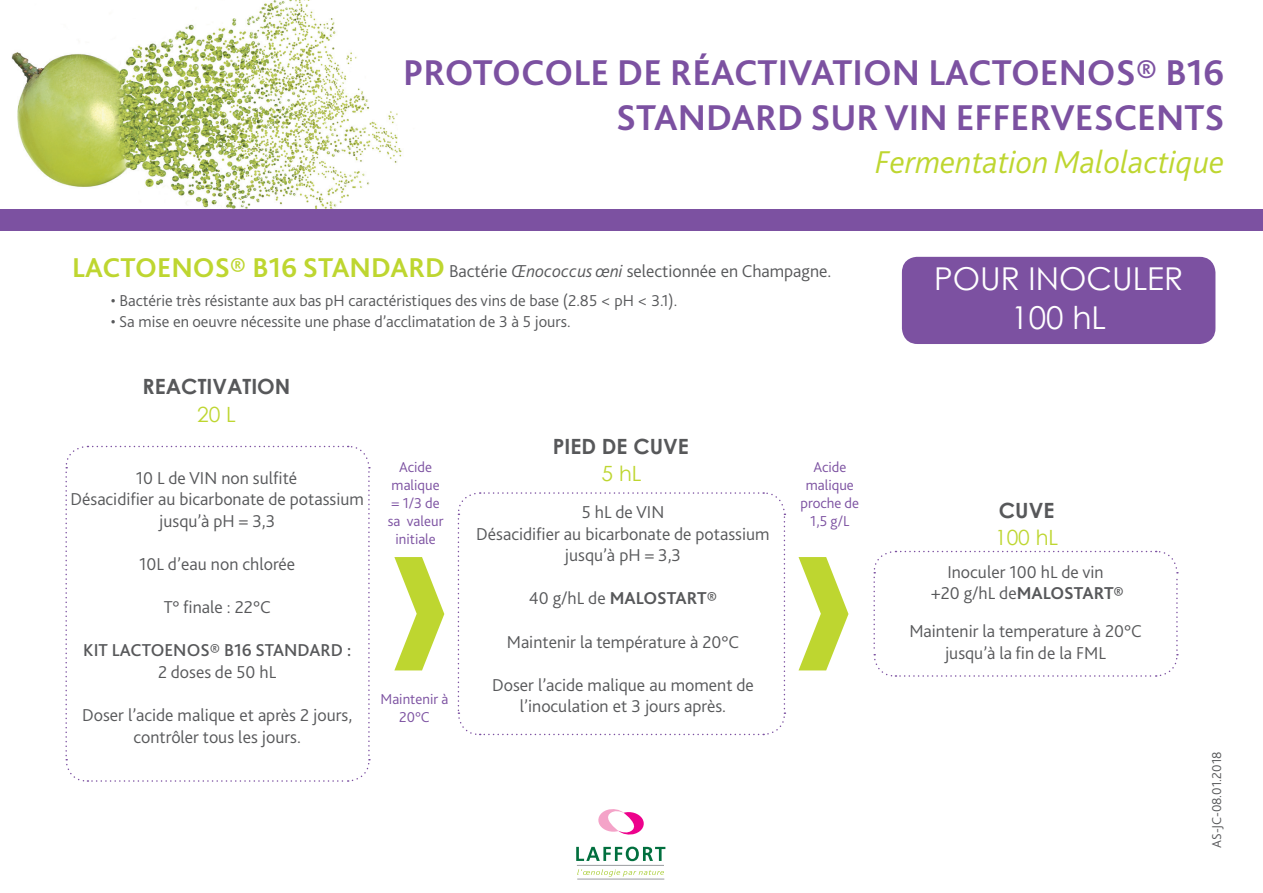
<style>
.page{position:relative;width:1263px;height:893px;background:#fff}
.page>*{position:absolute;margin:0;border:0;box-sizing:border-box;transform-origin:0 0}
.t1{font:700 37.5px/45px "Bliss 2";color:#7c51a1;text-align:right}
.t2{font:italic 300 33px "Bliss 2";color:#bed630}
.t3{font:31.5px "Century Gothic";color:#fff}
.t4{font:700 21px "Century Gothic";color:#57585a}
.t5{font:21px "Century Gothic";color:#bed630}
.t6{font:300 18px/21.6px "Bliss 2";color:#57585a;text-align:center}
.t7{font:700 18px "Bliss 2";color:#57585a}
.t8{font:500 18px "Bliss 2";color:#57585a}
.t9{font:300 16.5px "Bliss 2";color:#57585a}
.t10{font:300 15px/18px "Bliss 2";color:#7c51a1;text-align:center}
.t11{font:300 13.5px "Bliss 2";color:#57585a}
.s1{font-weight:700;font-size:28.5px;color:#bed630}
.s2{font-style:italic}
.s3{font-weight:300}
</style>
<div class="page">
<img style="left:11px;top:0;width:391px;height:209px">
<svg style="left:598px;top:809px;width:46px;height:26px"></svg>
<svg style="left:576px;top:847px;width:89px;height:14px"></svg>
<svg style="left:577px;top:869px;width:87px;height:8px"></svg>
<hr style="left:577px;top:865px;width:87px;height:1px;background:#9b9da0">
<hr style="left:577px;top:879px;width:87px;height:1px;background:#9b9da0">
<div style="left:0;top:209px;width:1263px;height:22px;background:#7c51a1"></div>
<svg style="left:65px;top:445px;width:305px;height:337px"></svg>
<svg style="left:873px;top:550px;width:305px;height:127px"></svg>
<svg style="left:457px;top:492px;width:329px;height:244px"></svg>
<svg style="left:798px;top:557px;width:50px;height:113px"></svg>
<svg style="left:394px;top:557px;width:50px;height:113px"></svg>
<div style="left:401px;top:45px;width:835px;height:94px;background:#fff"></div>
<div style="left:902px;top:257px;width:313px;height:87px;background:#7c51a1;border-radius:16px"></div>
<p class="t1" style="left:403px;top:49px;width:823px">PROTOCOLE DE RÉACTIVATION LACTOENOS® B16<br>STANDARD SUR VIN EFFERVESCENTS</p>
<p class="t2" style="left:875px;top:142px;width:350px">Fermentation Malolactique</p>
<p class="t6" style="left:72px;top:259px;width:761px"><span class="s1">LACTOENOS® B16 STANDARD</span> Bactérie <span class="s2">Œnococcus œni</span> selectionnée en Champagne.</p>
<p class="t9" style="left:111px;top:290px;width:568px">• Bactérie très résistante aux bas pH caractéristiques des vins de base (2.85 &lt; pH &lt; 3.1).</p>
<p class="t9" style="left:111px;top:312px;width:461px">• Sa mise en oeuvre nécessite une phase d’acclimatation de 3 à 5 jours.</p>
<p class="t4" style="left:143px;top:371px;width:149px">REACTIVATION</p>
<p class="t5" style="left:197px;top:400px;width:40px">20 L</p>
<p class="t6" style="left:136px;top:466px;width:163px">10 L de VIN non sulfité</p>
<p class="t6" style="left:71px;top:488px;width:295px">Désacidifier au bicarbonate de potassium jusqu’à pH = 3,3</p>
<p class="t6" style="left:139px;top:553px;width:157px">10L d’eau non chlorée</p>
<p class="t6" style="left:164px;top:596px;width:109px">T° finale : 22°C</p>
<p class="t8" style="left:83px;top:639px;width:269px">KIT LACTOENOS® B16 STANDARD :</p>
<p class="t6" style="left:158px;top:661px;width:120px">2 doses de 50 hL</p>
<p class="t6" style="left:82px;top:704px;width:272px">Doser l’acide malique et après 2 jours, contrôler tous les jours.</p>
<p class="t10" style="left:388px;top:458px;width:57px">Acide malique = 1/3 de sa valeur initiale</p>
<p class="t10" style="left:380px;top:689px;width:69px">Maintenir à<br>20°C</p>
<p class="t4" style="left:553px;top:430px;width:138px">PIED DE CUVE</p>
<p class="t5" style="left:602px;top:459px;width:41px">5 hL</p>
<p class="t6" style="left:582px;top:501px;width:84px">5 hL de VIN</p>
<p class="t6" style="left:476px;top:522px;width:295px">Désacidifier au bicarbonate de potassium jusqu’à pH = 3,3</p>
<p class="t7" style="left:529px;top:587px;width:190px"><span class="s3">40 g/hL de</span> MALOSTART®</p>
<p class="t6" style="left:507px;top:630px;width:234px">Maintenir la température à 20°C</p>
<p class="t6" style="left:492px;top:673px;width:263px">Doser l’acide malique au moment de l’inoculation et 3 jours après.</p>
<p class="t10" style="left:801px;top:458px;width:60px">Acide malique proche de<br>1,5 g/L</p>
<p class="t3" style="left:934px;top:257px;width:251px">POUR INOCULER</p>
<p class="t3" style="left:1011px;top:296px;width:96px">100 hL</p>
<p class="t4" style="left:999px;top:494px;width:57px">CUVE</p>
<p class="t5" style="left:995px;top:523px;width:65px">100 hL</p>
<p class="t6" style="left:947px;top:560px;width:158px">Inoculer 100 hL de vin</p>
<p class="t7" style="left:931px;top:582px;width:194px"><span class="s3">+20 g/hL de</span>MALOSTART®</p>
<p class="t6" style="left:909px;top:620px;width:234px">Maintenir la temperature à 20°C jusqu’à la fin de la FML</p>
<p class="t11" style="left:1208px;top:848px;width:98px;rotate:-90deg">AS-JC-08.01.2018</p>
</div>
